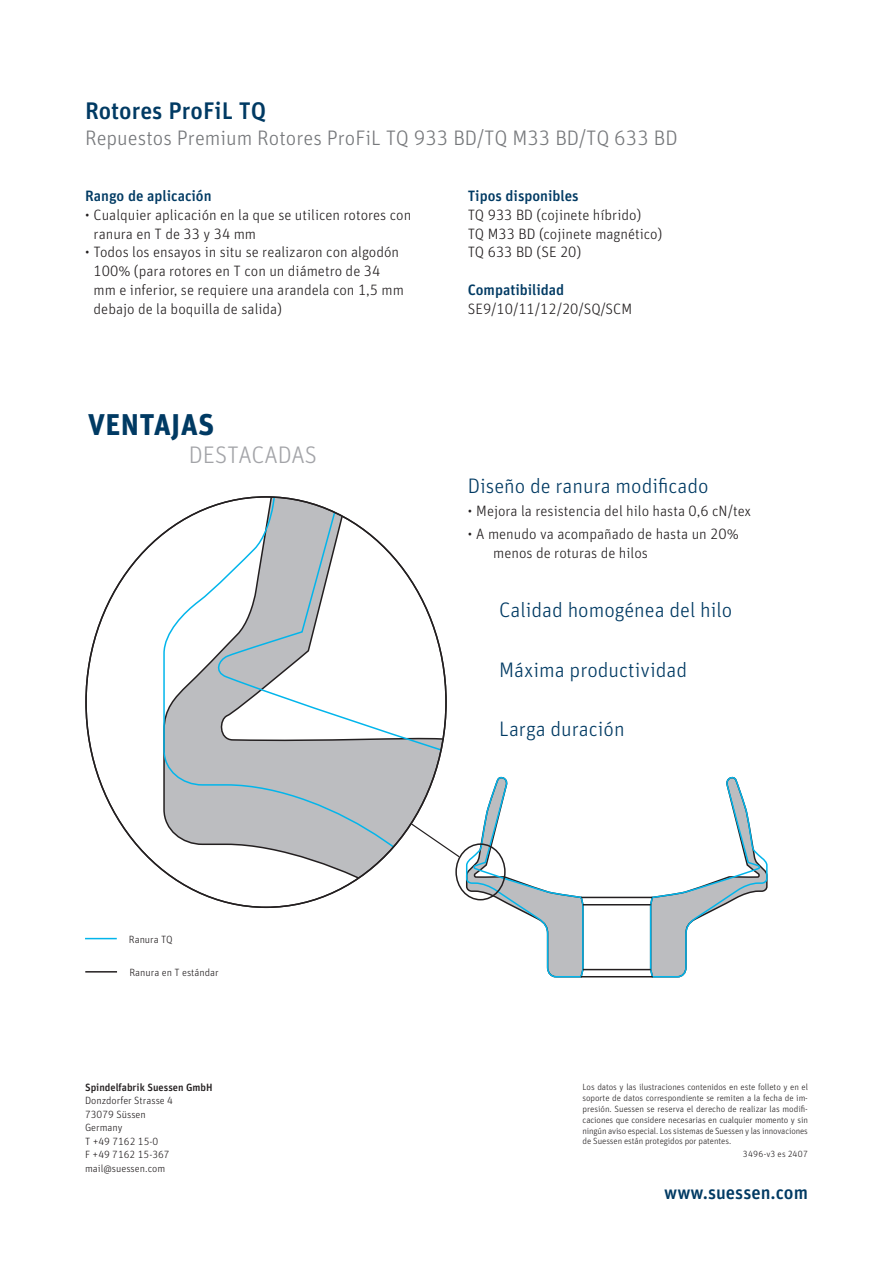
<style>
.page{position:relative;width:893px;height:1263px;background:#fff}
.page>*{position:absolute;margin:0;border:0;box-sizing:border-box;transform-origin:0 0}
.t1{font:700 30px "Unit Pro";letter-spacing:.01em;color:#003a63}
.t2{font:500 24px "Unit Pro";color:#003a63}
.t3{font:300 24px "Unit Pro";color:#a3a4a8}
.t4{font:300 21px "Unit Pro";color:#003a63}
.t5{font:300 21px "Unit Pro";color:#76787b}
.t6{font:500 18.75px "Unit Pro";color:#003a63}
.t7{font:300 15px/18.8px "Unit Pro";color:#231f20}
.t8{font:500 15px "Unit Pro";color:#003a63}
.t9{font:300 10.5px/13.5px "Unit Pro";color:#231f20}
.t10{font:500 10.5px "Unit Pro";color:#231f20}
.t11{font:300 9px/10.8px "Unit Pro";letter-spacing:-.01em;color:#231f20;text-align:justify}
.t12{font:300 9px "Unit Pro";letter-spacing:.02em;color:#231f20}
</style>
<div class="page">
<svg style="left:163px;top:497px;width:283px;height:410px"></svg>
<svg style="left:649px;top:776px;width:119px;height:202px"></svg>
<hr style="left:581px;top:897px;width:71px;height:1px;background:#231f20">
<hr style="left:583px;top:904px;width:68px;height:1px;background:#231f20">
<hr style="left:583px;top:969px;width:68px;height:1px;background:#231f20">
<hr style="left:581px;top:976px;width:72px;height:1px;background:#231f20">
<svg style="left:410px;top:773px;width:174px;height:205px"></svg>
<hr style="left:85px;top:938px;width:32px;height:1px;background:#02b5eb">
<hr style="left:85px;top:971px;width:32px;height:1px;background:#231f20">
<h2 class="t2" style="left:85px;top:93px;width:183px">Rotores ProFiL TQ</h2>
<h3 class="t5" style="left:85px;top:123px;width:594px">Repuestos Premium Rotores ProFiL TQ 933 BD/TQ M33 BD/TQ 633 BD</h3>
<p class="t8" style="left:85px;top:185px;width:128px">Rango de aplicación</p>
<p class="t7" style="left:94px;top:205px;width:319px;text-indent:-9px">• Cualquier aplicación en la que se utilicen rotores con ranura en T de 33 y 34 mm</p>
<p class="t7" style="left:94px;top:242px;width:312px;text-indent:-9px">• Todos los ensayos in situ se realizaron con algodón 100% (para rotores en T con un diámetro de 34 mm e inferior, se requiere una arandela con 1,5 mm debajo de la boquilla de salida)</p>
<h1 class="t1" style="left:88px;top:401px;width:128px">VENTAJAS</h1>
<h2 class="t3" style="left:189px;top:438px;width:130px">DESTACADAS</h2>
<p class="t8" style="left:468px;top:185px;width:112px">Tipos disponibles</p>
<p class="t7" style="left:468px;top:205px;width:196px">TQ 933 BD (cojinete híbrido)<br>TQ M33 BD (cojinete magnético)<br>TQ 633 BD (SE 20)</p>
<p class="t8" style="left:468px;top:278px;width:98px">Compatibilidad</p>
<p class="t7" style="left:468px;top:298px;width:166px">SE9/10/11/12/20/SQ/SCM</p>
<h3 class="t4" style="left:468px;top:471px;width:242px">Diseño de ranura modificado</h3>
<p class="t7" style="left:468px;top:501px;width:285px">• Mejora la resistencia del hilo hasta 0,6 cN/tex</p>
<p class="t7" style="left:493px;top:524px;width:247px;text-indent:-26px">• A menudo va acompañado de hasta un 20% menos de roturas de hilos</p>
<h3 class="t4" style="left:499px;top:595px;width:235px">Calidad homogénea del hilo</h3>
<h3 class="t4" style="left:499px;top:655px;width:189px">Máxima productividad</h3>
<h3 class="t4" style="left:499px;top:715px;width:127px">Larga duración</h3>
<p class="t9" style="left:129px;top:932px;width:45px">Ranura TQ</p>
<p class="t9" style="left:129px;top:965px;width:91px">Ranura en T estándar</p>
<p class="t10" style="left:85px;top:1079px;width:129px">Spindelfabrik Suessen GmbH</p>
<p class="t9" style="left:85px;top:1093px;width:90px">Donzdorfer Strasse 4<br>73079 Süssen<br>Germany<br>T +49 7162 15-0<br>F +49 7162 15-367 mail@suessen.com</p>
<p class="t11" style="left:583px;top:1081px;width:227px">Los datos y las ilustraciones contenidos en este folleto y en el soporte de datos correspondiente se remiten a la fecha de im&shy;presión. Suessen se reserva el derecho de realizar las modifi&shy;caciones que considere necesarias en cualquier momento y sin ningún aviso especial. Los sistemas de Suessen y las innovaciones de Suessen están protegidos por patentes.</p>
<p class="t12" style="left:743px;top:1148px;width:67px">3496-v3 es 2407</p>
<p class="t6" style="left:664px;top:1178px;width:145px">www.suessen.com</p>
</div>
